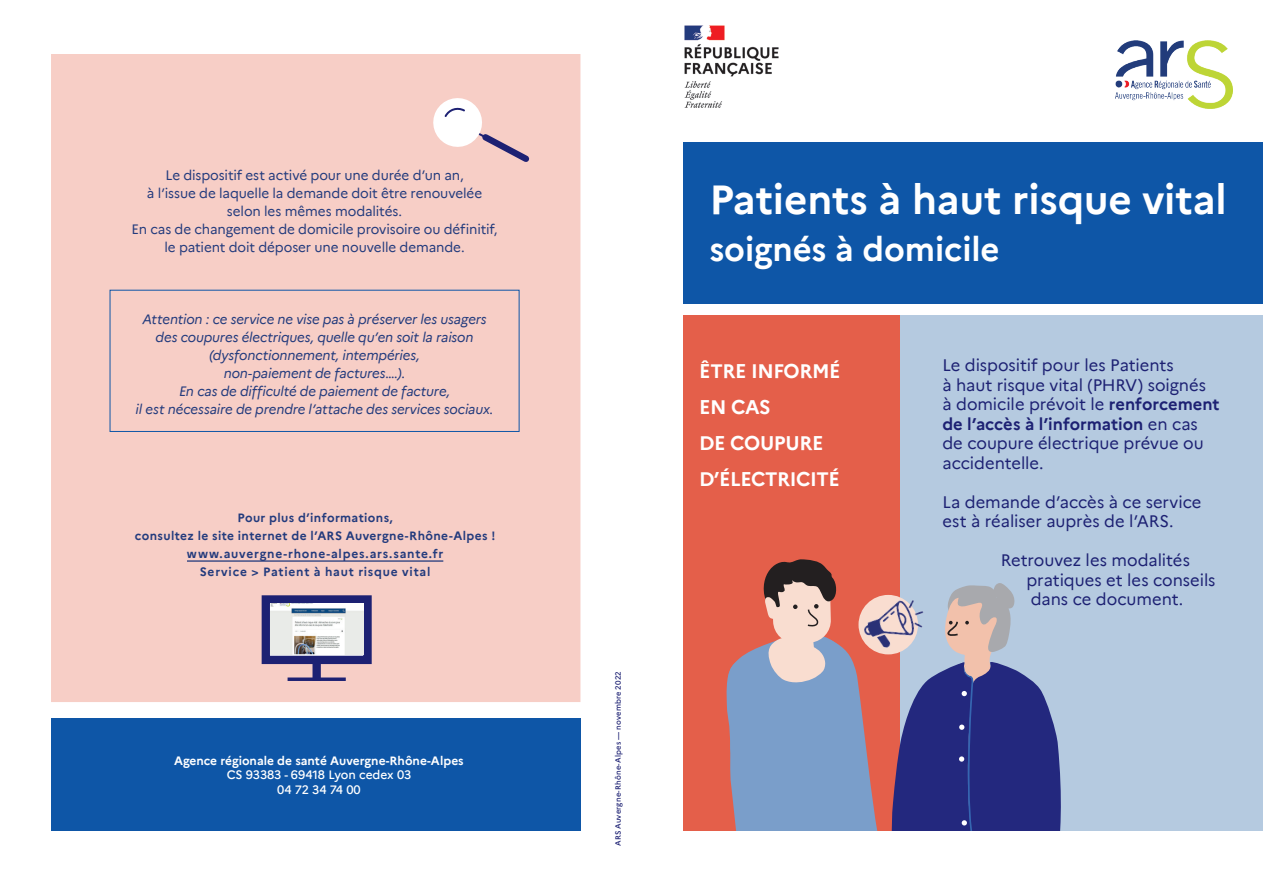
<style>
.page{position:relative;width:1263px;height:893px;background:#fff}
.page>*{position:absolute;margin:0;border:0;box-sizing:border-box;transform-origin:0 0}
.t1{font:700 40.5px "Marianne";letter-spacing:-.005em;color:#fff}
.t2{font:700 33px "Marianne";letter-spacing:-.005em;color:#fff}
.t3{font:700 19.5px/36px "Marianne";letter-spacing:-.02em;color:#fff}
.t4{font:16.5px/19.5px "Marianne";letter-spacing:-.005em;color:#1d2173}
.t5{font:italic 13.5px/18px "Marianne";letter-spacing:-.01em;color:#233b7d;text-align:center}
.t6{font:13.5px/18px "Marianne";letter-spacing:-.01em;color:#233b7d;text-align:center}
.t7{font:700 12px/18px "Marianne";letter-spacing:.04em;color:#233b7d;text-align:center}
.t8{font:700 12px "Marianne";color:#fff}
.t9{font:500 12px/14.4px "Marianne";letter-spacing:-.01em;color:#fff;text-align:center}
.t10{font:500 7.5px "Marianne";letter-spacing:.02em;color:#1d2173}
.s1{font-weight:700}
</style>
<div class="page">
<div style="left:683px;top:314px;width:580px;height:517px;background:#e45f4a"></div>
<div style="left:900px;top:314px;width:363px;height:517px;background:#b5cae0"></div>
<div style="left:51px;top:54px;width:529px;height:648px;background:#f7cec6"></div>
<div style="left:51px;top:718px;width:529px;height:113px;background:#0e56a7"></div>
<div style="left:683px;top:142px;width:580px;height:162px;background:#0e56a7"></div>
<div style="left:312px;top:655px;width:9px;height:26px;background:#1d2173"></div>
<svg style="left:288px;top:677px;width:58px;height:4px"></svg>
<svg style="left:262px;top:595px;width:110px;height:69px;background:#31347e"></svg>
<img style="left:270px;top:603px;width:93px;height:51px">
<div style="left:110px;top:290px;width:409px;height:142px;border:1px solid #0e56a7"></div>
<svg style="left:430px;top:95px;width:105px;height:72px"></svg>
<hr style="left:187px;top:560px;width:256px;height:2px;background:#233b7d">
<img style="left:684px;top:25px;width:95px;height:83px">
<img style="left:1115px;top:40px;width:118px;height:68px">
<img style="left:878px;top:595px;width:10px;height:60px">
<svg style="left:888px;top:583px;width:173px;height:248px"></svg>
<svg style="left:726px;top:559px;width:152px;height:272px"></svg>
<p class="t6" style="left:131px;top:165px;width:368px">Le dispositif est activé pour une durée d’un an,<br>à l’issue de laquelle la demande doit être renouvelée selon les mêmes modalités.<br>En cas de changement de domicile provisoire ou définitif, le patient doit déposer une nouvelle demande.</p>
<p class="t5" style="left:136px;top:309px;width:359px">Attention : ce service ne vise pas à préserver les usagers des coupures électriques, quelle qu’en soit la raison (dysfonctionnement, intempéries,<br>non-paiement de factures….).<br>En cas de difficulté de paiement de facture,<br>il est nécessaire de prendre l’attache des services sociaux.</p>
<p class="t7" style="left:135px;top:508px;width:362px">Pour plus d’informations,<br>consultez le site internet de l’ARS Auvergne-Rhône-Alpes ! www.auvergne-rhone-alpes.ars.sante.fr<br>Service &gt; Patient à haut risque vital</p>
<p class="t8" style="left:174px;top:751px;width:291px">Agence régionale de santé Auvergne-Rhône-Alpes</p>
<p class="t9" style="left:227px;top:767px;width:186px">CS 93383 - 69418 Lyon cedex 03<br>04 72 34 74 00</p>
<p class="t10" style="left:612px;top:846px;width:176px;rotate:-90deg">ARS Auvergne-Rhône-Alpes — novembre 2022</p>
<h1 class="t1" style="left:709px;top:169px;width:519px">Patients à haut risque vital</h1>
<h2 class="t2" style="left:709px;top:224px;width:292px">soignés à domicile</h2>
<p class="t3" style="left:699px;top:351px;width:143px">ÊTRE INFORMÉ<br>EN CAS<br>DE COUPURE<br>D’ÉLECTRICITÉ</p>
<p class="t4" style="left:942px;top:354px;width:279px">Le dispositif pour les Patients<br>à haut risque vital (PHRV) soignés à domicile prévoit le <span class="s1">renforcement de l’accès à l’information</span> en cas de coupure électrique prévue ou accidentelle.</p>
<p class="t4" style="left:942px;top:491px;width:261px">La demande d’accès à ce service est à réaliser auprès de l’ARS.</p>
<p class="t4" style="left:1026px;top:549px;width:191px;text-indent:-25px">Retrouvez les modalités pratiques et les conseils dans ce document.</p>
</div>
